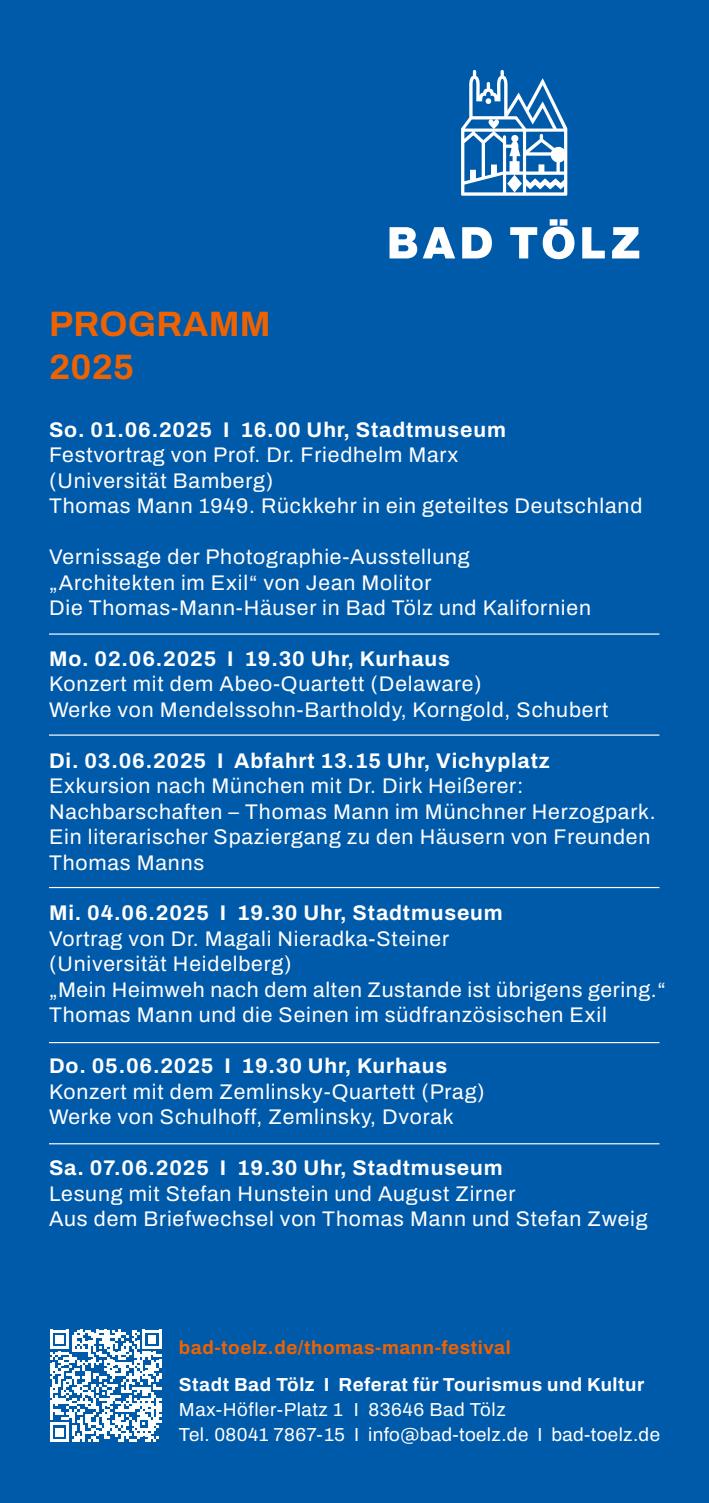
<style>
.page{position:relative;width:709px;height:1503px;background:#fff}
.page>*{position:absolute;margin:0;border:0;box-sizing:border-box;transform-origin:0 0}
.t1{font:700 35.25px/42.5px "Archivo";letter-spacing:.01em;color:#ef6200}
.t2{font:600 21.25px/25.5px "Archivo";letter-spacing:.04em;color:#fff}
.t3{font:700 21.25px "Archivo";letter-spacing:.04em;color:#fff}
.t4{font:600 18.75px/24.8px "Archivo";letter-spacing:.02em;color:#fff}
.t5{font:700 18.75px "Archivo";letter-spacing:.03em;color:#fff}
.t6{font:700 18.75px "Archivo";letter-spacing:.03em;color:#ef6200}
</style>
<div class="page">
<div style="left:0;top:0;width:709px;height:1502px;background:#005aaa"></div>
<hr style="left:49px;top:633px;width:610px;height:1px;background:#fff">
<hr style="left:49px;top:734px;width:610px;height:1px;background:#fff">
<hr style="left:49px;top:887px;width:610px;height:1px;background:#fff">
<hr style="left:49px;top:1042px;width:610px;height:1px;background:#fff">
<hr style="left:49px;top:1143px;width:610px;height:1px;background:#fff">
<svg style="left:50px;top:1329px;width:112px;height:112px"></svg>
<svg style="left:389px;top:219px;width:250px;height:40px"></svg>
<svg style="left:461px;top:70px;width:106px;height:126px"></svg>
<h1 class="t1" style="left:49px;top:303px;width:223px">PROGRAMM<br>2025</h1>
<p class="t3" style="left:49px;top:413px;width:458px">So. 01.06.2025 I 16.00 Uhr, Stadtmuseum</p>
<p class="t2" style="left:49px;top:442px;width:595px">Festvortrag von Prof. Dr. Friedhelm Marx<br>(Universität Bamberg)<br>Thomas Mann 1949. Rückkehr in ein geteiltes Deutschland</p>
<p class="t2" style="left:49px;top:544px;width:543px">Vernissage der Photographie-Ausstellung „Architekten im Exil“ von Jean Molitor<br>Die Thomas-Mann-Häuser in Bad Tölz und Kalifornien</p>
<p class="t3" style="left:49px;top:642px;width:402px">Mo. 02.06.2025 I 19.30 Uhr, Kurhaus</p>
<p class="t2" style="left:49px;top:671px;width:561px">Konzert mit dem Abeo-Quartett (Delaware)<br>Werke von Mendelssohn-Bartholdy, Korngold, Schubert</p>
<p class="t3" style="left:49px;top:744px;width:502px">Di. 03.06.2025 I Abfahrt 13.15 Uhr, Vichyplatz</p>
<p class="t2" style="left:49px;top:773px;width:608px">Exkursion nach München mit Dr. Dirk Heißerer:<br>Nachbarschaften – Thomas Mann im Münchner Herzogpark.<br>Ein literarischer Spaziergang zu den Häusern von Freunden Thomas Manns</p>
<p class="t3" style="left:49px;top:897px;width:455px">Mi. 04.06.2025 I 19.30 Uhr, Stadtmuseum</p>
<p class="t2" style="left:49px;top:925px;width:618px">Vortrag von Dr. Magali Nieradka-Steiner<br>(Universität Heidelberg)<br>„Mein Heimweh nach dem alten Zustande ist übrigens gering.“ Thomas Mann und die Seinen im südfranzösischen Exil</p>
<p class="t3" style="left:49px;top:1050px;width:399px">Do. 05.06.2025 I 19.30 Uhr, Kurhaus</p>
<p class="t2" style="left:49px;top:1078px;width:437px">Konzert mit dem Zemlinsky-Quartett (Prag)<br>Werke von Schulhoff, Zemlinsky, Dvorak</p>
<p class="t3" style="left:49px;top:1151px;width:455px">Sa. 07.06.2025 I 19.30 Uhr, Stadtmuseum</p>
<p class="t2" style="left:49px;top:1180px;width:600px">Lesung mit Stefan Hunstein und August Zirner<br>Aus dem Briefwechsel von Thomas Mann und Stefan Zweig</p>
<p class="t6" style="left:179px;top:1333px;width:333px">bad-toelz.de/thomas-mann-festival</p>
<p class="t5" style="left:179px;top:1370px;width:467px">Stadt Bad Tölz I Referat für Tourismus und Kultur</p>
<p class="t4" style="left:179px;top:1397px;width:482px">Max-Höfler-Platz 1 I 83646 Bad Tölz<br>Tel. 08041 7867-15 I info@bad-toelz.de I bad-toelz.de</p>
</div>
